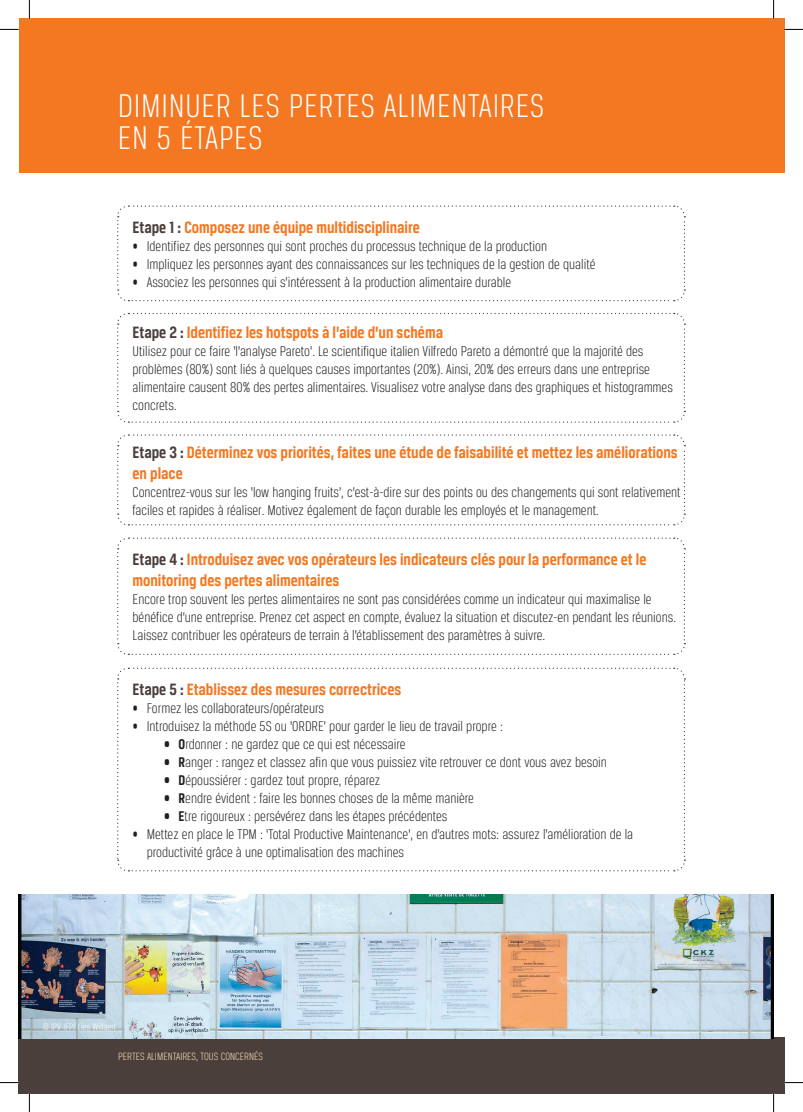
<style>
.page{position:relative;width:803px;height:1112px;background:#fff}
.page>*{position:absolute;margin:0;border:0;box-sizing:border-box;transform-origin:0 0}
.t1{font:300 35px/32.5px "Breuer Condensed";letter-spacing:.02em;color:#fff}
.t2{font:700 17.5px/21px "Breuer Condensed";color:#f47721}
.t3{font:300 15px/18px "Breuer Condensed";color:#231f20}
.t4{font:300 11.25px "Breuer Condensed";color:#fedfb5}
.t5{font:300 10px "Breuer Condensed";color:#fff}
.s1{color:#4b3f3c}
.s2{font-weight:700}
</style>
<div class="page">
<div style="left:19px;top:1037px;width:765px;height:55px;background:#4b3f3c"></div>
<div style="left:19px;top:19px;width:765px;height:153px;background:#f47721"></div>
<svg style="left:117px;top:205px;width:569px;height:97px"></svg>
<svg style="left:117px;top:667px;width:569px;height:204px"></svg>
<svg style="left:117px;top:312px;width:569px;height:111px"></svg>
<svg style="left:117px;top:434px;width:569px;height:92px"></svg>
<svg style="left:117px;top:537px;width:569px;height:118px"></svg>
<img style="left:19px;top:894px;width:754px;height:143px">
<svg style="left:0;top:29px;width:19px;height:1px"></svg>
<svg style="left:784px;top:29px;width:19px;height:1px"></svg>
<svg style="left:0;top:1081px;width:19px;height:2px"></svg>
<svg style="left:784px;top:1081px;width:19px;height:2px"></svg>
<svg style="left:29px;top:0;width:1px;height:19px"></svg>
<svg style="left:29px;top:1092px;width:1px;height:19px"></svg>
<svg style="left:773px;top:0;width:1px;height:19px"></svg>
<svg style="left:773px;top:1092px;width:1px;height:19px"></svg>
<h1 class="t1" style="left:118px;top:89px;width:428px">DIMINUER LES PERTES ALIMENTAIRES<br>EN 5 ÉTAPES</h1>
<p class="t2" style="left:133px;top:216px;width:289px"><span class="s1">Etape 1 :</span> Composez une équipe multidisciplinaire</p>
<p class="t3" style="left:133px;top:237px;width:416px">• Identifiez des personnes qui sont proches du processus technique de la production</p>
<p class="t3" style="left:133px;top:255px;width:464px">• Impliquez les personnes ayant des connaissances sur les techniques de la gestion de qualité</p>
<p class="t3" style="left:133px;top:273px;width:380px">• Associez les personnes qui s’intéressent à la production alimentaire durable</p>
<p class="t2" style="left:133px;top:322px;width:312px"><span class="s1">Etape 2 :</span> Identifiez les hotspots à l’aide d’un schéma</p>
<p class="t3" style="left:133px;top:342px;width:542px">Utilisez pour ce faire ‘l’analyse Pareto’. Le scientifique italien Vilfredo Pareto a démontré que la majorité des problèmes (80%) sont liés à quelques causes importantes (20%). Ainsi, 20% des erreurs dans une entreprise alimentaire causent 80% des pertes alimentaires. Visualisez votre analyse dans des graphiques et histogrammes concrets.</p>
<p class="t2" style="left:133px;top:441px;width:546px"><span class="s1">Etape 3 :</span> Déterminez vos priorités, faites une étude de faisabilité et mettez les améliorations en place</p>
<p class="t3" style="left:133px;top:483px;width:549px">Concentrez-vous sur les ‘low hanging fruits’, c’est-à-dire sur des points ou des changements qui sont relativement faciles et rapides à réaliser. Motivez également de façon durable les employés et le management.</p>
<p class="t2" style="left:133px;top:549px;width:515px"><span class="s1">Etape 4 :</span> Introduisez avec vos opérateurs les indicateurs clés pour la performance et le monitoring des pertes alimentaires</p>
<p class="t3" style="left:133px;top:590px;width:545px">Encore trop souvent les pertes alimentaires ne sont pas considérées comme un indicateur qui maximalise le bénéfice d’une entreprise. Prenez cet aspect en compte, évaluez la situation et discutez-en pendant les réunions.<br>Laissez contribuer les opérateurs de terrain à l’établissement des paramètres à suivre.</p>
<p class="t2" style="left:133px;top:678px;width:270px"><span class="s1">Etape 5 :</span> Etablissez des mesures correctrices</p>
<p class="t3" style="left:133px;top:699px;width:193px">• Formez les collaborateurs/opérateurs</p>
<p class="t3" style="left:133px;top:717px;width:372px">• Introduisez la méthode 5S ou ‘ORDRE’ pour garder le lieu de travail propre :</p>
<p class="t3" style="left:164px;top:735px;width:243px"><span class="s2">• O</span>rdonner : ne gardez que ce qui est nécessaire</p>
<p class="t3" style="left:164px;top:753px;width:444px"><span class="s2">• R</span>anger : rangez et classez afin que vous puissiez vite retrouver ce dont vous avez besoin</p>
<p class="t3" style="left:164px;top:771px;width:217px"><span class="s2">• D</span>époussiérer : gardez tout propre, réparez</p>
<p class="t3" style="left:164px;top:789px;width:311px"><span class="s2">• R</span>endre évident : faire les bonnes choses de la même manière</p>
<p class="t3" style="left:164px;top:807px;width:284px"><span class="s2">• E</span>tre rigoureux : persévérez dans les étapes précédentes</p>
<p class="t3" style="left:147px;top:825px;width:488px;text-indent:-14px">• Mettez en place le TPM : ‘Total Productive Maintenance’, en d’autres mots: assurez l’amélioration de la productivité grâce à une optimalisation des machines</p>
<p class="t5" style="left:43px;top:1020px;width:75px">© IPV-IFP/ Lies Willaert</p>
<p class="t4" style="left:118px;top:1049px;width:146px">PERTES ALIMENTAIRES, TOUS CONCERNÉS</p>
</div>
